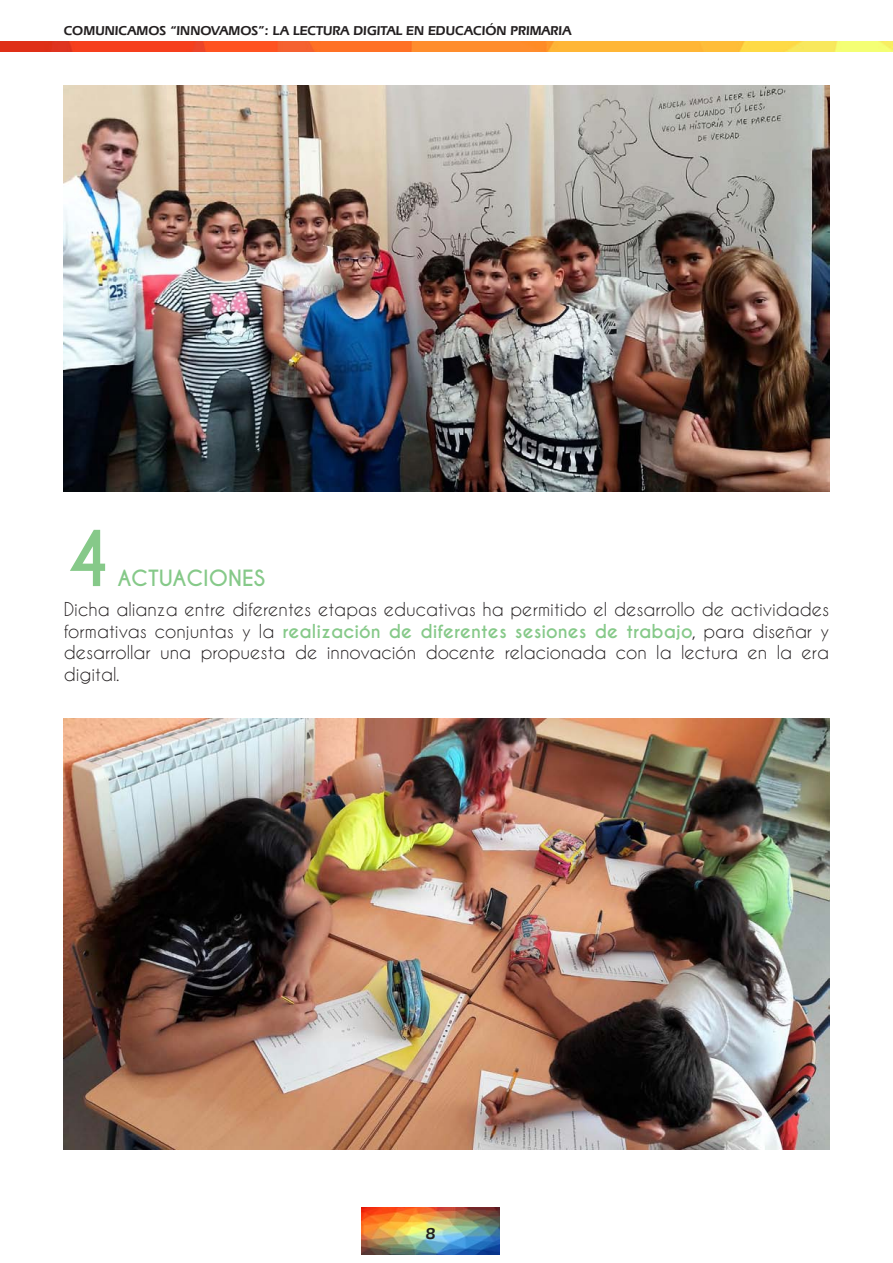
<style>
.page{position:relative;width:893px;height:1263px;background:#fff}
.page>*{position:absolute;margin:0;border:0;box-sizing:border-box;transform-origin:0 0}
.t1{font:700 72px "Caviar Dreams";color:#86c989}
.t2{font:700 21px "Caviar Dreams";color:#86c989}
.Párrafo{font:18px/21.6px "Caviar Dreams";color:#231f20;text-align:justify}
.t3{font:600 16.5px "Eras IT Cby BT";color:#231f20}
.t4{font:600 13.5px "Eras IT Cby BT";color:#231f20}
.s1{font-weight:700;color:#86c989}
</style>
<div class="page">
<img style="left:361px;top:1207px;width:138px;height:48px">
<img style="left:0;top:42px;width:892px;height:10px">
<img style="left:64px;top:85px;width:765px;height:406px">
<img style="left:64px;top:719px;width:765px;height:430px">
<p class="t4" style="left:64px;top:22px;width:509px">COMUNICAMOS “INNOVAMOS”: LA LECTURA DIGITAL EN EDUCACIÓN PRIMARIA</p>
<p class="t1" style="left:64px;top:515px;width:49px">4</p>
<p class="t2" style="left:117px;top:565px;width:149px">ACTUACIONES</p>
<p class="Párrafo" style="left:64px;top:598px;width:767px">Dicha alianza entre diferentes etapas educativas ha permitido el desarrollo de actividades formativas conjuntas y la <span class="s1">realización de diferentes sesiones de trabajo</span>, para diseñar y desarrollar una propuesta de innovación docente relacionada con la lectura en la era digital.</p>
<p class="t3" style="left:426px;top:1223px;width:11px">8</p>
</div>
